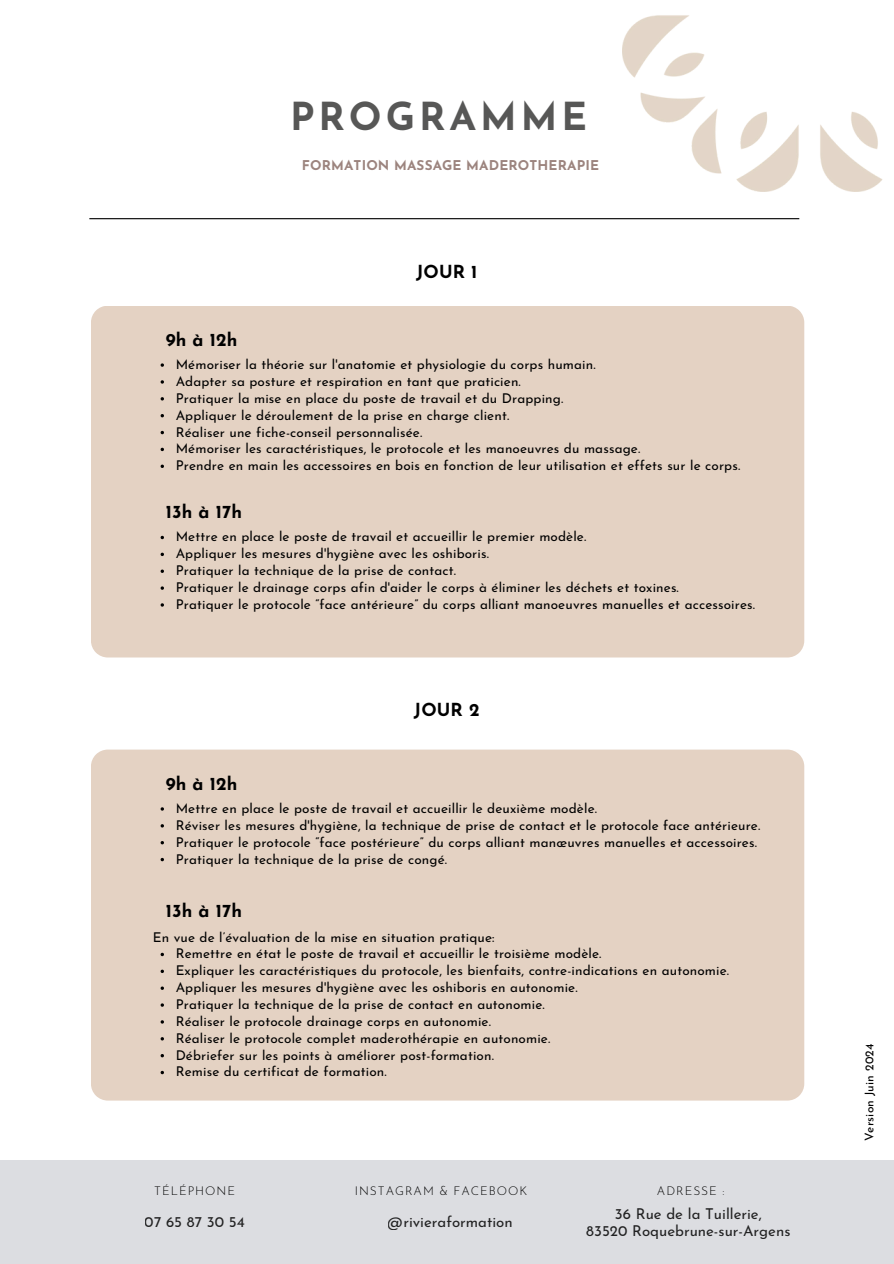
<style>
.page{position:relative;width:894px;height:1264px;background:#fff}
.page>*{position:absolute;margin:0;border:0;box-sizing:border-box;transform-origin:0 0}
.t1{font:700 38.55px "Josefin Sans";letter-spacing:.1em;color:#575756}
.t2{font:700 18px "Josefin Sans";letter-spacing:.01em;color:#000}
.t3{font:15px/16.8px "Josefin Sans";color:#000;text-align:center}
.t4{font:13.5px "Josefin Sans";letter-spacing:.01em;color:#000}
.t5{font:700 13.5px "Josefin Sans";letter-spacing:.01em;color:#9c847e}
.t6{font:300 12px "Josefin Sans";letter-spacing:.08em;color:#000}
.t7{font:12px "Josefin Sans";letter-spacing:.01em;color:#000}
</style>
<div class="page">
<div style="left:91px;top:749px;width:712px;height:351px;background:#e4d2c3"></div>
<img style="left:622px;top:15px;width:261px;height:176px">
<div style="left:91px;top:306px;width:713px;height:351px;background:#e4d2c3"></div>
<svg style="left:160px;top:363px;width:4px;height:4px"></svg>
<svg style="left:160px;top:380px;width:4px;height:3px"></svg>
<svg style="left:160px;top:397px;width:4px;height:3px"></svg>
<svg style="left:160px;top:414px;width:4px;height:3px"></svg>
<svg style="left:160px;top:431px;width:4px;height:3px"></svg>
<svg style="left:160px;top:448px;width:4px;height:3px"></svg>
<svg style="left:160px;top:464px;width:4px;height:4px"></svg>
<svg style="left:160px;top:536px;width:4px;height:3px"></svg>
<svg style="left:160px;top:552px;width:4px;height:4px"></svg>
<svg style="left:160px;top:569px;width:4px;height:4px"></svg>
<svg style="left:160px;top:586px;width:4px;height:4px"></svg>
<svg style="left:160px;top:603px;width:4px;height:3px"></svg>
<svg style="left:160px;top:807px;width:4px;height:3px"></svg>
<svg style="left:160px;top:824px;width:4px;height:3px"></svg>
<svg style="left:160px;top:841px;width:4px;height:3px"></svg>
<svg style="left:160px;top:857px;width:4px;height:4px"></svg>
<svg style="left:160px;top:952px;width:4px;height:4px"></svg>
<svg style="left:160px;top:969px;width:4px;height:4px"></svg>
<svg style="left:160px;top:986px;width:4px;height:3px"></svg>
<svg style="left:160px;top:1003px;width:4px;height:3px"></svg>
<svg style="left:160px;top:1020px;width:4px;height:3px"></svg>
<svg style="left:160px;top:1037px;width:4px;height:3px"></svg>
<svg style="left:160px;top:1053px;width:4px;height:4px"></svg>
<svg style="left:160px;top:1070px;width:4px;height:4px"></svg>
<hr style="left:89px;top:218px;width:710px;height:1px;background:#000">
<div style="left:0;top:1160px;width:893px;height:103px;background:#dcdde1"></div>
<h1 class="t1" style="left:290px;top:101px;width:298px">PROGRAMME</h1>
<p class="t5" style="left:302px;top:159px;width:299px">FORMATION MASSAGE MADEROTHERAPIE</p>
<p class="t2" style="left:166px;top:332px;width:73px">9h à 12h</p>
<p class="t2" style="left:416px;top:265px;width:63px">JOUR 1</p>
<h4 class="t4" style="left:176px;top:359px;width:421px">Mémoriser la théorie sur l'anatomie et physiologie du corps humain.</h4>
<p class="t4" style="left:176px;top:376px;width:346px">Adapter sa posture et respiration en tant que praticien.</p>
<h2 class="t4" style="left:176px;top:392px;width:389px">Pratiquer la mise en place du poste de travail et du Drapping.</h2>
<p class="t4" style="left:176px;top:409px;width:335px">Appliquer le déroulement de la prise en charge client.</p>
<p class="t4" style="left:176px;top:426px;width:248px">Réaliser une fiche-conseil personnalisée.</p>
<p class="t4" style="left:176px;top:443px;width:466px">Mémoriser les caractéristiques, le protocole et les manoeuvres du massage.</p>
<p class="t4" style="left:176px;top:460px;width:566px">Prendre en main les accessoires en bois en fonction de leur utilisation et effets sur le corps.</p>
<p class="t2" style="left:166px;top:505px;width:78px">13h à 17h</p>
<p class="t4" style="left:176px;top:531px;width:412px">Mettre en place le poste de travail et accueillir le premier modèle.</p>
<p class="t4" style="left:176px;top:548px;width:315px">Appliquer les mesures d'hygiène avec les oshiboris.</p>
<p class="t4" style="left:176px;top:565px;width:282px">Pratiquer la technique de la prise de contact.</p>
<p class="t4" style="left:176px;top:582px;width:504px">Pratiquer le drainage corps afin d'aider le corps à éliminer les déchets et toxines.</p>
<p class="t4" style="left:176px;top:598px;width:580px">Pratiquer le protocole “face antérieure” du corps alliant manoeuvres manuelles et accessoires.</p>
<p class="t2" style="left:166px;top:776px;width:73px">9h à 12h</p>
<p class="t2" style="left:414px;top:703px;width:67px">JOUR 2</p>
<p class="t4" style="left:176px;top:802px;width:423px">Mettre en place le poste de travail et accueillir le deuxième modèle.</p>
<p class="t4" style="left:176px;top:819px;width:586px">Réviser les mesures d'hygiène, la technique de prise de contact et le protocole face antérieure.</p>
<p class="t4" style="left:176px;top:836px;width:582px">Pratiquer le protocole “face postérieure” du corps alliant manœuvres manuelles et accessoires.</p>
<h2 class="t4" style="left:176px;top:853px;width:273px">Pratiquer la technique de la prise de congé.</h2>
<p class="t2" style="left:166px;top:903px;width:78px">13h à 17h</p>
<p class="t4" style="left:153px;top:931px;width:343px">En vue de l’évaluation de la mise en situation pratique:</p>
<p class="t4" style="left:176px;top:948px;width:427px">Remettre en état le poste de travail et accueillir le troisième modèle.</p>
<p class="t4" style="left:176px;top:965px;width:555px">Expliquer les caractéristiques du protocole, les bienfaits, contre-indications en autonomie.</p>
<p class="t4" style="left:176px;top:982px;width:403px">Appliquer les mesures d'hygiène avec les oshiboris en autonomie.</p>
<p class="t4" style="left:176px;top:998px;width:370px">Pratiquer la technique de la prise de contact en autonomie.</p>
<p class="t4" style="left:176px;top:1015px;width:317px">Réaliser le protocole drainage corps en autonomie.</p>
<h6 class="t4" style="left:176px;top:1032px;width:376px">Réaliser le protocole complet maderothérapie en autonomie.</h6>
<p class="t4" style="left:176px;top:1049px;width:320px">Débriefer sur les points à améliorer post-formation.</p>
<p class="t4" style="left:176px;top:1066px;width:212px">Remise du certificat de formation.</p>
<p class="t6" style="left:154px;top:1185px;width:82px">TÉLÉPHONE</p>
<p class="t6" style="left:354px;top:1185px;width:174px">INSTAGRAM &amp; FACEBOOK</p>
<p class="t6" style="left:656px;top:1185px;width:69px">ADRESSE :</p>
<p class="t3" style="left:145px;top:1214px;width:101px">07 65 87 30 54</p>
<p class="t3" style="left:586px;top:1206px;width:205px">36 Rue de la Tuillerie,<br>83520 Roquebrune-sur-Argens</p>
<p class="t3" style="left:388px;top:1214px;width:126px">@rivieraformation</p>
<h5 class="t7" style="left:864px;top:1141px;width:99px;rotate:-90deg">Version Juin 2024</h5>
</div>
